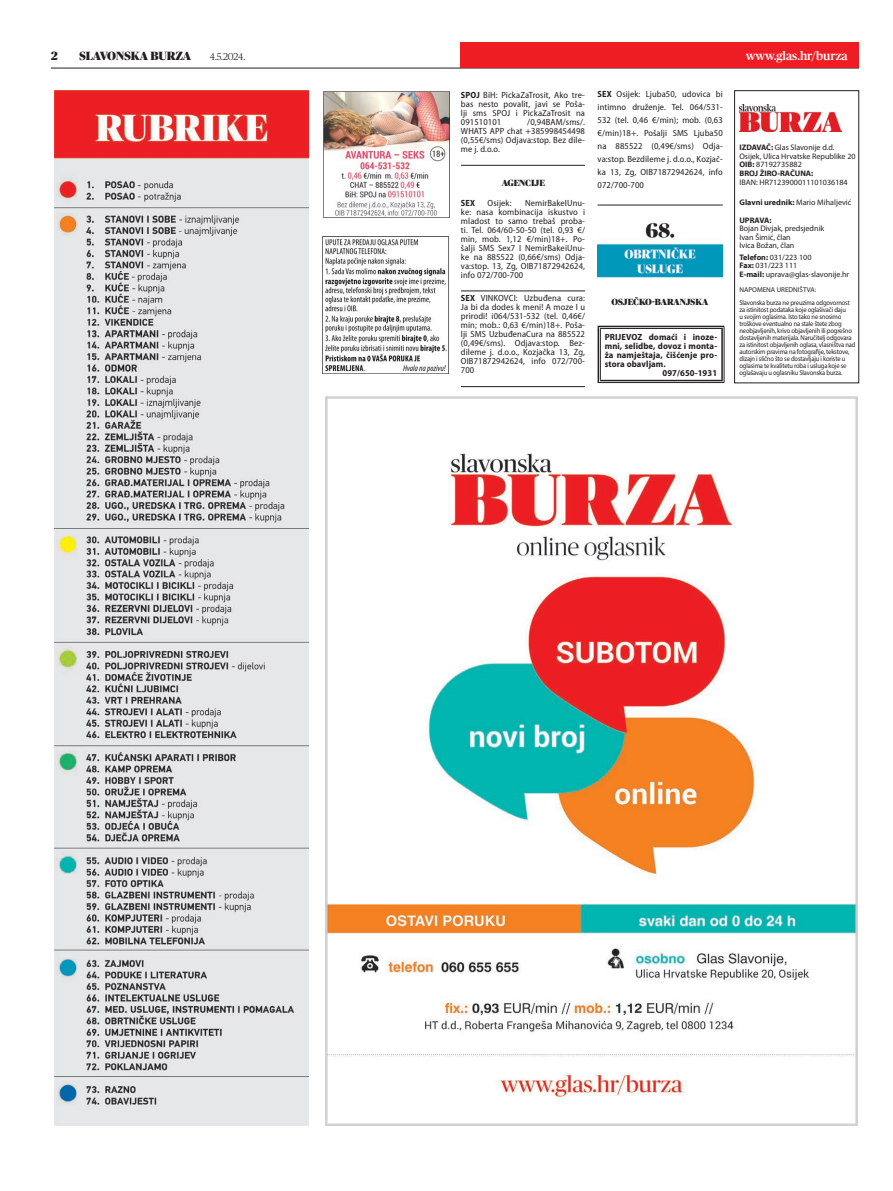
<style>
.page{position:relative;width:893px;height:1191px;background:#fff}
.page>*{position:absolute;margin:0;border:0;box-sizing:border-box;transform-origin:0 0}
.t1{font:500 12px "Publico";color:#fff}
.t2{font:900 12px "Publico Banner";color:#231f20}
.t3{font:300 10px "Publico";color:#231f20}
.t4{font:semi-condensed 9px/9px "Myriad Pro";letter-spacing:.01em;color:#231f20;text-align:justify}
.t5{font:700 semi-condensed 9px "Myriad Pro";letter-spacing:.01em;color:#231f20}
.t6{font:900 9px "Publico Banner";color:#231f20}
.t7{font:8px/8.5px "Myriad Pro";color:#231f20}
.t8{font:7px/7px "Myriad Pro";letter-spacing:-.02em;color:#231f20;scale:.93 1}
.t9{font:7px/12.7px "Myriad Pro";letter-spacing:-.02em;color:#231f20}
.s1{font-weight:700}
</style>
<div class="page">
<hr style="left:51px;top:68px;width:808px;height:1px;background:#231f20">
<div style="left:461px;top:43px;width:398px;height:25px;background:#ee1d23"></div>
<img style="left:55px;top:90px;width:254px;height:1035px">
<hr style="left:598px;top:205px;width:125px;height:1px;background:#231f20">
<img style="left:598px;top:222px;width:124px;height:56px">
<hr style="left:598px;top:326px;width:126px;height:1px;background:#231f20">
<hr style="left:600px;top:328px;width:123px;height:1px;background:#231f20">
<hr style="left:598px;top:327px;width:1px;height:55px;background:#231f20">
<hr style="left:600px;top:329px;width:1px;height:51px;background:#231f20">
<hr style="left:721px;top:329px;width:2px;height:51px;background:#231f20">
<hr style="left:724px;top:327px;width:1px;height:55px;background:#231f20">
<hr style="left:600px;top:380px;width:123px;height:1px;background:#231f20">
<hr style="left:598px;top:382px;width:126px;height:1px;background:#231f20">
<img style="left:323px;top:92px;width:126px;height:126px">
<img style="left:326px;top:397px;width:532px;height:728px">
<img style="left:322px;top:237px;width:127px;height:136px">
<hr style="left:461px;top:165px;width:124px;height:1px;background:#231f20">
<hr style="left:461px;top:291px;width:124px;height:1px;background:#231f20">
<hr style="left:461px;top:386px;width:124px;height:1px;background:#231f20">
<div style="left:734px;top:90px;width:125px;height:293px;border:1px solid #231f20"></div>
<img style="left:739px;top:104px;width:102px;height:27px">
<p class="t2" style="left:51px;top:47px;width:8px">2</p>
<h1 class="t2" style="left:79px;top:47px;width:113px">SLAVONSKA BURZA</h1>
<p class="t3" style="left:210px;top:51px;width:37px">4.5.2024.</p>
<p class="t1" style="left:746px;top:49px;width:103px">www.glas.hr/burza</p>
<p class="t4" style="left:598px;top:87px;width:127px;line-height:13px"><span class="s1">SEX</span> Osijek: Ljuba50, udovica bi intimno druženje. Tel. 064/531- 532 (tel. 0,46 €/min); mob. (0,63 €/min)18+. Pošalji SMS Ljuba50 na 885522 (0,49€/sms) Odja&shy;va:stop. Bezdileme j. d.o.o., Kozjač&shy;ka 13, Zg, OIB71872942624, info 072/700-700</p>
<p class="t4" style="left:461px;top:90px;width:126px"><span class="s1">SPOJ</span> BiH: PickaZaTrosit, Ako tre&shy;bas nesto povalit, javi se Poša&shy;lji sms SPOJ i PickaZaTrosit na 091510101</p>
<p class="t4" style="left:461px;top:117px;width:126px;text-indent:66px">/0,94BAM/sms/.<br>WHATS APP chat +385998454498 (0,55€/sms) Odjava:stop. Bez dile&shy;me j. d.o.o.</p>
<p class="t6" style="left:502px;top:177px;width:45px">AGENCIJE</p>
<p class="t5" style="left:461px;top:197px;width:16px">SEX</p>
<p class="t4" style="left:488px;top:198px;width:26px">Osijek:</p>
<p class="t7" style="left:739px;top:143px;width:118px"><span class="s1">IZDAVAČ:</span> Glas Slavonije d.d.<br>Osijek, Ulica Hrvatske Republike 20<br><span class="s1">OIB:</span> 87192735882<br><span class="s1">BROJ ŽIRO-RAČUNA:</span></p>
<p class="t7" style="left:739px;top:178px;width:110px">IBAN: HR7123900011101036184</p>
<p class="t7" style="left:739px;top:198px;width:114px"><span class="s1">Glavni urednik:</span> Mario Mihaljević</p>
<p class="t7" style="left:739px;top:216px;width:86px"><span class="s1">UPRAVA:<br></span>Bojan Divjak, predsjednik<br>Ivan Šimić, član<br>Ivica Božan, član</p>
<p class="t7" style="left:739px;top:252px;width:111px"><span class="s1">Telefon:</span> 031/223 100<br><span class="s1">Fax:</span> 031/223 111<br><span class="s1">E-mail:</span> uprava@glas-slavonije.hr</p>
<p class="t9" style="left:739px;top:283px;width:112px">NAPOMENA UREDNIŠTVA:<br>Slavonska burza ne preuzima odgovornost</p>
<p class="t8" style="left:739px;top:306px;width:126px">za istinitost podataka koje oglašivači daju<br>u svojim oglasima. Isto tako ne snosimo troškove eventualno na stale štete zbog neobjavljenih, krivo objavljenih ili pogrešno dostavljenih materijala. Naručitelj odgovara za istinitost objavljenih oglasa, vlasništva nad autorskim pravima na fotografije, tekstove, dizajn i slično što se dostavljaju i koriste u oglasima te kvalitetu roba i usluga koje se oglašavaju u oglasniku Slavonska burza.</p>
<p class="t4" style="left:461px;top:198px;width:126px;text-indent:64px">NemirBakeIUnu&shy;ke: nasa kombinacija iskustvo i mladost to samo trebaš proba&shy;ti. Tel. 064/60-50-50 (tel. 0,93 €/ min, mob. 1,12 €/min)18+. Po&shy;šalji SMS Sex7 I NemirBakeiUnu&shy;ke na 885522 (0,66€/sms) Odja&shy;va:stop. 13, Zg, OIB71872942624, info 072/700-700</p>
<p class="t4" style="left:461px;top:293px;width:126px"><span class="s1">SEX</span> VINKOVCI: Uzbuđena cura:<br>Ja bi da dodes k meni! A moze I u prirodi! i064/531-532 (tel. 0,46€/ min; mob.: 0,63 €/min)18+. Poša&shy;lji SMS UzbuđenaCura na 885522 (0,49€/sms). Odjava:stop. Bez&shy;dileme j. d.o.o., Kozjačka 13, Zg, OIB71872942624, info 072/700- 700</p>
<p class="t6" style="left:611px;top:295px;width:99px">OSJEČKO-BARANJSKA</p>
<p class="t5" style="left:605px;top:331px;width:114px">PRIJEVOZ domaći i inoze-</p>
<p class="t5" style="left:605px;top:340px;width:114px">mni, selidbe, dovoz i monta-</p>
<p class="t5" style="left:605px;top:349px;width:114px">ža namještaja, čišćenje pro-</p>
<p class="t5" style="left:605px;top:358px;width:63px">stora obavljam.</p>
<p class="t5" style="left:663px;top:367px;width:56px">097/650-1931</p>
</div>
